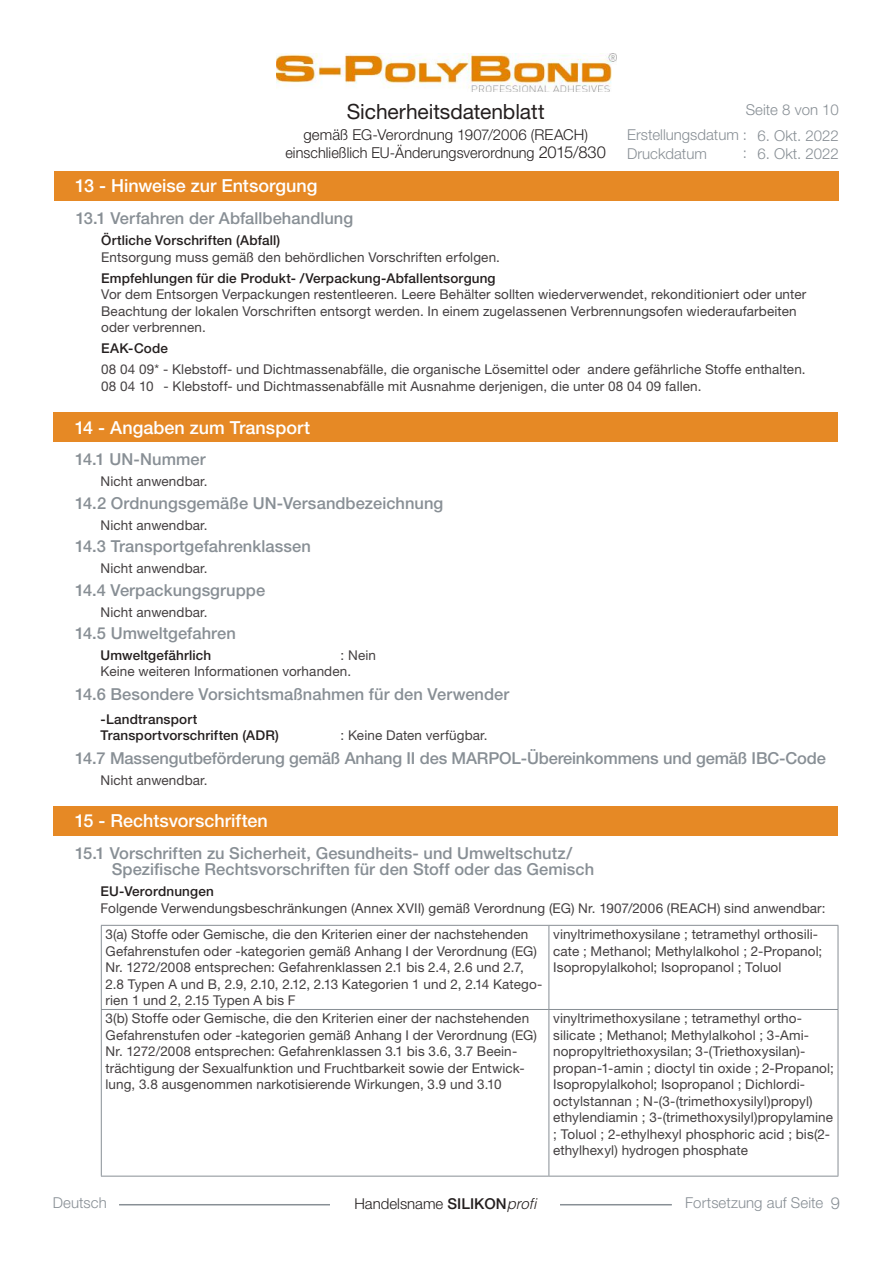
<style>
.page{position:relative;width:893px;height:1263px;background:#fff}
.page>*{position:absolute;margin:0;border:0;box-sizing:border-box;transform-origin:0 0}
.t1{font:21px "Helvetica Neue LT Std";letter-spacing:-.005em;color:#241f1f}
.t2{font:500 18px "Helvetica Neue LT Std";color:#fff}
.t3{font:500 16.5px/16.5px "Helvetica Neue LT Std";letter-spacing:.005em;color:#888f95}
.t4{font:300 15px/18px "Helvetica Neue LT Std";letter-spacing:.005em;color:#241f1f;text-align:center}
.t5{font:300 15px/25.3px "Helvetica Neue LT Std";color:#888f95}
.t6{font:13.5px/16.5px "Helvetica Neue LT Std";letter-spacing:.01em;color:#444041}
.t7{font:500 13.5px/16.5px "Helvetica Neue LT Std";letter-spacing:.01em;color:#241f1f}
.s1{font-size:16.5px}
.s2{font-weight:500}
.s3{font-family:"Helvetica LT Std";font-style:italic}
</style>
<div class="page">
<img style="left:276px;top:53px;width:341px;height:39px">
<hr style="left:119px;top:1204px;width:553px;height:1px;background:#888f95">
<div style="left:331px;top:1198px;width:229px;height:30px;background:#fff"></div>
<div style="left:54px;top:171px;width:785px;height:30px;background:#e68925"></div>
<div style="left:53px;top:412px;width:785px;height:30px;background:#e68925"></div>
<div style="left:53px;top:806px;width:785px;height:30px;background:#e68925"></div>
<hr style="left:101px;top:925px;width:448px;height:1px;background:#888f95">
<hr style="left:101px;top:926px;width:1px;height:83px;background:#888f95">
<hr style="left:549px;top:925px;width:289px;height:1px;background:#888f95">
<hr style="left:548px;top:926px;width:1px;height:83px;background:#888f95">
<hr style="left:838px;top:926px;width:1px;height:83px;background:#888f95">
<hr style="left:101px;top:1009px;width:448px;height:1px;background:#888f95">
<hr style="left:101px;top:1010px;width:1px;height:166px;background:#888f95">
<hr style="left:549px;top:1009px;width:289px;height:1px;background:#888f95">
<hr style="left:548px;top:1010px;width:1px;height:166px;background:#888f95">
<hr style="left:838px;top:1010px;width:1px;height:166px;background:#888f95">
<hr style="left:101px;top:1176px;width:448px;height:1px;background:#888f95">
<hr style="left:549px;top:1176px;width:289px;height:1px;background:#888f95">
<h1 class="t1" style="left:347px;top:99px;width:199px">Sicherheitsdatenblatt</h1>
<p class="t4" style="left:285px;top:126px;width:322px">gemäß EG-Verordnung 1907/2006 (REACH) einschließlich EU-Änderungsverordnung <span class="s1">2015/830</span></p>
<p class="t5" style="left:627px;top:97px;width:213px;text-indent:119px">Seite 8 von 10<br>Erstellungsdatum :</p>
<p class="t5" style="left:627px;top:140px;width:81px">Druckdatum</p>
<p class="t5" style="left:743px;top:140px;width:6px">:</p>
<p class="t5" style="left:757px;top:122px;width:83px">6. Okt. 2022</p>
<p class="t5" style="left:757px;top:140px;width:83px">6. Okt. 2022</p>
<h2 class="t2" style="left:75px;top:175px;width:244px">13 - Hinweise zur Entsorgung</h2>
<p class="t3" style="left:76px;top:210px;width:279px">13.1 Verfahren der Abfallbehandlung</p>
<p class="t7" style="left:101px;top:232px;width:181px">Örtliche Vorschriften (Abfall)</p>
<p class="t6" style="left:101px;top:248px;width:400px">Entsorgung muss gemäß den behördlichen Vorschriften erfolgen.</p>
<p class="t7" style="left:101px;top:269px;width:396px">Empfehlungen für die Produkt- /Verpackung-Abfallentsorgung</p>
<p class="t6" style="left:101px;top:286px;width:707px">Vor dem Entsorgen Verpackungen restentleeren. Leere Behälter sollten wiederverwendet, rekonditioniert oder unter<br>Beachtung der lokalen Vorschriften entsorgt werden. In einem zugelassenen Verbrennungsofen wiederaufarbeiten oder verbrennen.</p>
<p class="t7" style="left:101px;top:340px;width:68px">EAK-Code</p>
<p class="t6" style="left:101px;top:361px;width:706px">08 04 09* - Klebstoff- und Dichtmassenabfälle, die organische Lösemittel oder andere gefährliche Stoffe enthalten.<br>08 04 10 - Klebstoff- und Dichtmassenabfälle mit Ausnahme derjenigen, die unter 08 04 09 fallen.</p>
<h2 class="t2" style="left:75px;top:416px;width:237px">14 - Angaben zum Transport</h2>
<p class="t3" style="left:75px;top:451px;width:132px">14.1 UN-Nummer</p>
<p class="t6" style="left:101px;top:473px;width:109px">Nicht anwendbar.</p>
<p class="t3" style="left:75px;top:494px;width:370px">14.2 Ordnungsgemäße UN-Versandbezeichnung</p>
<p class="t6" style="left:101px;top:517px;width:109px">Nicht anwendbar.</p>
<p class="t3" style="left:75px;top:538px;width:237px">14.3 Transportgefahrenklassen</p>
<p class="t6" style="left:101px;top:560px;width:109px">Nicht anwendbar.</p>
<p class="t3" style="left:75px;top:581px;width:192px">14.4 Verpackungsgruppe</p>
<p class="t6" style="left:101px;top:603px;width:109px">Nicht anwendbar.</p>
<p class="t3" style="left:75px;top:624px;width:162px">14.5 Umweltgefahren</p>
<p class="t7" style="left:101px;top:646px;width:112px">Umweltgefährlich</p>
<p class="t6" style="left:101px;top:646px;width:277px;text-indent:240px">: Nein<br>Keine weiteren Informationen vorhanden.</p>
<p class="t3" style="left:75px;top:685px;width:436px">14.6 Besondere Vorsichtsmaßnahmen für den Verwender</p>
<p class="t7" style="left:101px;top:710px;width:180px">-Landtransport<br>Transportvorschriften (ADR)</p>
<p class="t6" style="left:341px;top:727px;width:149px">: Keine Daten verfügbar.</p>
<p class="t3" style="left:75px;top:749px;width:752px">14.7 Massengutbeförderung gemäß Anhang II des MARPOL-Übereinkommens und gemäß IBC-Code</p>
<p class="t6" style="left:101px;top:771px;width:109px">Nicht anwendbar.</p>
<h2 class="t2" style="left:75px;top:810px;width:195px">15 - Rechtsvorschriften</h2>
<p class="t3" style="left:112px;top:844px;width:484px;text-indent:-37px">15.1 Vorschriften zu Sicherheit, Gesundheits- und Umweltschutz/<br>Spezifische Rechtsvorschriften für den Stoff oder das Gemisch</p>
<p class="t7" style="left:101px;top:883px;width:115px">EU-Verordnungen</p>
<p class="t6" style="left:106px;top:895px;width:722px;line-height:26.4px;text-indent:-5px">Folgende Verwendungsbeschränkungen (Annex XVII) gemäß Verordnung (EG) Nr. 1907/2006 (REACH) sind anwendbar:<br>3(a) Stoffe oder Gemische, die den Kriterien einer der nachstehenden</p>
<p class="t6" style="left:106px;top:942px;width:438px">Gefahrenstufen oder -kategorien gemäß Anhang I der Verordnung (EG)<br>Nr. 1272/2008 entsprechen: Gefahrenklassen 2.1 bis 2.4, 2.6 und 2.7, 2.8 Typen A und B, 2.9, 2.10, 2.12, 2.13 Kategorien 1 und 2, 2.14 Katego&shy;rien 1 und 2, 2.15 Typen A bis F</p>
<p class="t6" style="left:553px;top:926px;width:271px">vinyltrimethoxysilane ; tetramethyl orthosili&shy;cate ; Methanol; Methylalkohol ; 2-Propanol;<br>Isopropylalkohol; Isopropanol ; Toluol</p>
<p class="t6" style="left:106px;top:1010px;width:433px">3(b) Stoffe oder Gemische, die den Kriterien einer der nachstehenden Gefahrenstufen oder -kategorien gemäß Anhang I der Verordnung (EG)<br>Nr. 1272/2008 entsprechen: Gefahrenklassen 3.1 bis 3.6, 3.7 Beein&shy;trächtigung der Sexualfunktion und Fruchtbarkeit sowie der Entwick&shy;lung, 3.8 ausgenommen narkotisierende Wirkungen, 3.9 und 3.10</p>
<p class="t6" style="left:553px;top:1010px;width:282px">vinyltrimethoxysilane ; tetramethyl ortho&shy;silicate ; Methanol; Methylalkohol ; 3-Ami&shy;nopropyltriethoxysilan; 3-(Triethoxysilan)- propan-1-amin ; dioctyl tin oxide ; 2-Propanol; Isopropylalkohol; Isopropanol ; Dichlordi&shy;octylstannan ; N-(3-(trimethoxysilyl)propyl) ethylendiamin ; 3-(trimethoxysilyl)propylamine ; Toluol ; 2-ethylhexyl phosphoric acid ; bis(2- ethylhexyl) hydrogen phosphate</p>
<p class="t5" style="left:53px;top:1190px;width:56px">Deutsch</p>
<p class="t4" style="left:354px;top:1194px;width:183px">Handelsname <span class="s2">SILIKON</span><span class="s3">profi</span></p>
<p class="t5" style="left:685px;top:1190px;width:156px">Fortsetzung auf Seite <span class="s1">9</span></p>
</div>
